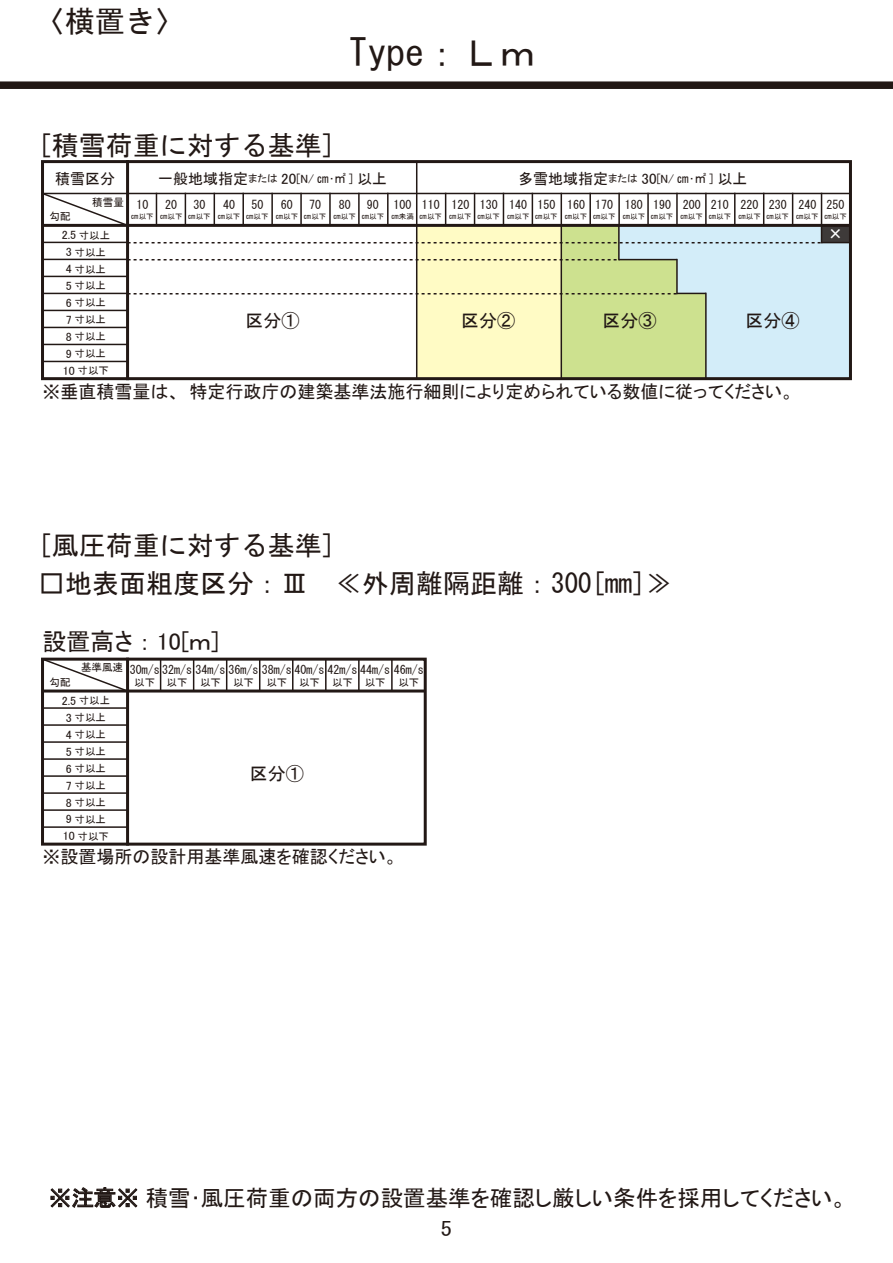
<style>
.page{position:relative;width:893px;height:1263px;background:#fff}
.page>*{position:absolute;margin:0;border:0;box-sizing:border-box;transform-origin:0 0}
.t1{font:37.5px "MS Gothic";color:#221815}
.t2{font:30px "MS Gothic";color:#221815}
.t3{font:27px "MS Gothic";color:#221815}
.t4{font:24px "MS P Gothic";color:#221815}
.t5{font:22.5px "MS P Gothic";color:#221815}
.t6{font:19.5px "MS Gothic";color:#221815;scale:1.16 1}
.t7{font:18px "MS P Gothic";color:#221815}
.t8{font:18px "MS Gothic";color:#221815}
.t9{font:18px "MS Gothic";color:#fff}
.t10{font:15px "MS P Gothic";color:#221815}
.t11{font:12px "MS Gothic";color:#221815}
.t12{font:12px "MS P Gothic";color:#221815}
.t13{font:10.5px/17px "MS P Gothic";color:#221815}
.t14{font:10.5px "MS Gothic";color:#221815}
.t15{font:7.5px "MS Gothic";color:#221815}
.s1{font-size:10.5px}
.s2{font-size:12px}
</style>
<div class="page">
<hr style="left:160px;top:659px;width:1px;height:32px;background:#221815">
<hr style="left:193px;top:659px;width:1px;height:32px;background:#221815">
<hr style="left:226px;top:659px;width:1px;height:32px;background:#221815">
<hr style="left:292px;top:659px;width:1px;height:32px;background:#221815">
<hr style="left:259px;top:659px;width:1px;height:32px;background:#221815">
<hr style="left:325px;top:659px;width:2px;height:32px;background:#221815">
<hr style="left:358px;top:659px;width:2px;height:32px;background:#221815">
<hr style="left:391px;top:659px;width:2px;height:32px;background:#221815">
<div style="left:41px;top:658px;width:386px;height:188px;border:3px solid #221815"></div>
<hr style="left:43px;top:689px;width:382px;height:3px;background:#221815">
<hr style="left:126px;top:659px;width:3px;height:185px;background:#221815">
<hr style="left:43px;top:826px;width:85px;height:2px;background:#221815">
<hr style="left:43px;top:809px;width:85px;height:2px;background:#221815">
<hr style="left:43px;top:792px;width:85px;height:2px;background:#221815">
<hr style="left:43px;top:775px;width:85px;height:2px;background:#221815">
<hr style="left:43px;top:758px;width:85px;height:2px;background:#221815">
<hr style="left:43px;top:741px;width:85px;height:2px;background:#221815">
<hr style="left:43px;top:724px;width:85px;height:2px;background:#221815">
<hr style="left:43px;top:707px;width:85px;height:2px;background:#221815">
<svg style="left:41px;top:657px;width:88px;height:36px"></svg>
<div style="left:619px;top:226px;width:231px;height:153px;background:#d3edf9"></div>
<div style="left:417px;top:226px;width:144px;height:153px;background:#fffbc5"></div>
<div style="left:561px;top:293px;width:145px;height:86px;background:#cde18f"></div>
<div style="left:561px;top:260px;width:116px;height:35px;background:#cde18f"></div>
<div style="left:561px;top:225px;width:58px;height:36px;background:#cde18f"></div>
<div style="left:821px;top:226px;width:29px;height:17px;background:#3e3a39"></div>
<hr style="left:416px;top:162px;width:1px;height:63px;background:#221815">
<div style="left:41px;top:160px;width:811px;height:220px;border:3px solid #221815"></div>
<hr style="left:43px;top:224px;width:807px;height:3px;background:#221815">
<hr style="left:43px;top:193px;width:807px;height:1px;background:#221815">
<hr style="left:126px;top:162px;width:3px;height:217px;background:#221815">
<hr style="left:43px;top:361px;width:85px;height:1px;background:#221815">
<hr style="left:43px;top:344px;width:85px;height:1px;background:#221815">
<hr style="left:43px;top:327px;width:85px;height:1px;background:#221815">
<hr style="left:43px;top:310px;width:85px;height:1px;background:#221815">
<hr style="left:43px;top:293px;width:85px;height:1px;background:#221815">
<hr style="left:43px;top:276px;width:85px;height:1px;background:#221815">
<hr style="left:43px;top:259px;width:85px;height:1px;background:#221815">
<hr style="left:676px;top:260px;width:2px;height:33px;background:#221815">
<hr style="left:618px;top:225px;width:2px;height:35px;background:#221815">
<hr style="left:416px;top:225px;width:1px;height:154px;background:#221815">
<hr style="left:561px;top:226px;width:1px;height:153px;background:#221815">
<hr style="left:705px;top:293px;width:2px;height:86px;background:#221815">
<hr style="left:821px;top:242px;width:30px;height:1px;background:#221815">
<hr style="left:619px;top:259px;width:58px;height:1px;background:#221815">
<svg style="left:129px;top:293px;width:576px;height:1px"></svg>
<svg style="left:41px;top:192px;width:781px;height:51px"></svg>
<svg style="left:129px;top:259px;width:490px;height:1px"></svg>
<div style="left:0;top:81px;width:893px;height:8px;background:#221815"></div>
<svg style="left:50px;top:1187px;width:88px;height:21px"></svg>
<h2 class="t2" style="left:35px;top:6px;width:152px">〈横置き〉</h2>
<h1 class="t1" style="left:349px;top:34px;width:189px">Type：Ｌｍ</h1>
<h3 class="t3" style="left:38px;top:132px;width:298px">[積雪荷重に対する基準]</h3>
<p class="t10" style="left:55px;top:171px;width:61px">積雪区分</p>
<p class="t13" style="left:50px;top:208px;width:22px">勾配</p>
<p class="t13" style="left:92px;top:193px;width:33px">積雪量</p>
<p class="t10" style="left:158px;top:171px;width:231px">一般地域指定<span class="s1">または</span> 20<span class="s2">[N/ ㎝･㎡ ]</span> 以上</p>
<p class="t10" style="left:518px;top:171px;width:231px">多雪地域指定<span class="s1">または</span> 30<span class="s2">[N/ ㎝･㎡ ]</span> 以上</p>
<p class="t11" style="left:223px;top:199px;width:13px">40</p>
<p class="t15" style="left:218px;top:213px;width:24px">㎝以下</p>
<p class="t11" style="left:136px;top:199px;width:13px">10</p>
<p class="t15" style="left:131px;top:213px;width:24px">㎝以下</p>
<p class="t11" style="left:165px;top:199px;width:13px">20</p>
<p class="t15" style="left:160px;top:213px;width:24px">㎝以下</p>
<p class="t11" style="left:194px;top:199px;width:13px">30</p>
<p class="t15" style="left:188px;top:213px;width:24px">㎝以下</p>
<p class="t11" style="left:251px;top:199px;width:13px">50</p>
<p class="t15" style="left:246px;top:213px;width:24px">㎝以下</p>
<p class="t11" style="left:281px;top:199px;width:13px">60</p>
<p class="t15" style="left:276px;top:213px;width:24px">㎝以下</p>
<p class="t11" style="left:309px;top:199px;width:13px">70</p>
<p class="t15" style="left:304px;top:213px;width:24px">㎝以下</p>
<p class="t11" style="left:339px;top:199px;width:13px">80</p>
<p class="t15" style="left:333px;top:213px;width:24px">㎝以下</p>
<p class="t11" style="left:367px;top:199px;width:13px">90</p>
<p class="t15" style="left:362px;top:213px;width:24px">㎝以下</p>
<p class="t11" style="left:394px;top:199px;width:19px">100</p>
<p class="t15" style="left:391px;top:213px;width:24px">㎝未満</p>
<p class="t11" style="left:422px;top:199px;width:19px">110</p>
<p class="t15" style="left:420px;top:213px;width:24px">㎝以下</p>
<p class="t11" style="left:451px;top:199px;width:19px">120</p>
<p class="t15" style="left:449px;top:213px;width:24px">㎝以下</p>
<p class="t11" style="left:480px;top:199px;width:19px">130</p>
<p class="t15" style="left:477px;top:213px;width:24px">㎝以下</p>
<p class="t11" style="left:509px;top:199px;width:19px">140</p>
<p class="t15" style="left:507px;top:213px;width:24px">㎝以下</p>
<p class="t11" style="left:567px;top:199px;width:19px">160</p>
<p class="t15" style="left:565px;top:213px;width:24px">㎝以下</p>
<p class="t11" style="left:537px;top:199px;width:19px">150</p>
<p class="t15" style="left:535px;top:213px;width:24px">㎝以下</p>
<p class="t11" style="left:595px;top:199px;width:19px">170</p>
<p class="t15" style="left:593px;top:213px;width:24px">㎝以下</p>
<p class="t11" style="left:625px;top:199px;width:19px">180</p>
<p class="t15" style="left:623px;top:213px;width:24px">㎝以下</p>
<p class="t11" style="left:653px;top:199px;width:19px">190</p>
<p class="t15" style="left:651px;top:213px;width:24px">㎝以下</p>
<p class="t11" style="left:683px;top:199px;width:19px">200</p>
<p class="t15" style="left:680px;top:213px;width:24px">㎝以下</p>
<p class="t11" style="left:711px;top:199px;width:19px">210</p>
<p class="t15" style="left:709px;top:213px;width:24px">㎝以下</p>
<p class="t11" style="left:798px;top:199px;width:19px">240</p>
<p class="t15" style="left:796px;top:213px;width:24px">㎝以下</p>
<p class="t11" style="left:741px;top:199px;width:19px">220</p>
<p class="t15" style="left:738px;top:213px;width:24px">㎝以下</p>
<p class="t11" style="left:769px;top:199px;width:19px">230</p>
<p class="t15" style="left:767px;top:213px;width:24px">㎝以下</p>
<p class="t11" style="left:827px;top:199px;width:19px">250</p>
<p class="t15" style="left:824px;top:213px;width:24px">㎝以下</p>
<p class="t12" style="left:62px;top:229px;width:50px">2.5 <span class="s1">寸以上</span></p>
<h3 class="t9" style="left:827px;top:225px;width:19px">×</h3>
<p class="t13" style="left:63px;top:243px;width:48px"><span class="s2">3</span> 寸以上<br><span class="s2">4</span> 寸以上<br><span class="s2">5</span> 寸以上<br><span class="s2">6</span> 寸以上<br><span class="s2">7</span> 寸以上<br><span class="s2">8</span> 寸以上<br><span class="s2">9</span> 寸以上<br><span class="s2">10</span> 寸以下</p>
<h3 class="t8" style="left:246px;top:311px;width:55px">区分①</h3>
<h3 class="t8" style="left:461px;top:311px;width:55px">区分②</h3>
<h3 class="t8" style="left:603px;top:311px;width:55px">区分③</h3>
<h3 class="t8" style="left:745px;top:311px;width:55px">区分④</h3>
<h3 class="t7" style="left:43px;top:382px;width:753px">※垂直積雪量は、特定行政庁の建築基準法施行細則により定められている数値に従ってください。</h3>
<h3 class="t3" style="left:38px;top:532px;width:298px">[風圧荷重に対する基準]</h3>
<h3 class="t3" style="left:38px;top:570px;width:636px">□地表面粗度区分：Ⅲ　≪外周離隔距離：300[mm]≫</h3>
<h3 class="t4" style="left:43px;top:629px;width:179px">設置高さ： 10[ｍ]</h3>
<p class="t13" style="left:50px;top:674px;width:22px">勾配</p>
<p class="t11" style="left:81px;top:663px;width:344px"><sup>基準風速</sup> 30m/s 32m/s 34m/s 36m/s 38m/s 40m/s 42m/s 44m/s 46m/s</p>
<p class="t14" style="left:134px;top:677px;width:22px">以下</p>
<p class="t14" style="left:167px;top:677px;width:22px">以下</p>
<p class="t14" style="left:200px;top:677px;width:22px">以下</p>
<p class="t14" style="left:233px;top:677px;width:22px">以下</p>
<p class="t14" style="left:266px;top:677px;width:22px">以下</p>
<p class="t14" style="left:299px;top:677px;width:22px">以下</p>
<p class="t14" style="left:332px;top:677px;width:22px">以下</p>
<p class="t14" style="left:365px;top:677px;width:22px">以下</p>
<p class="t14" style="left:398px;top:677px;width:22px">以下</p>
<p class="t12" style="left:62px;top:694px;width:50px">2.5 <span class="s1">寸以上</span></p>
<p class="t13" style="left:63px;top:709px;width:48px"><span class="s2">3</span> 寸以上<br><span class="s2">4</span> 寸以上<br><span class="s2">5</span> 寸以上<br><span class="s2">6</span> 寸以上<br><span class="s2">7</span> 寸以上<br><span class="s2">8</span> 寸以上<br><span class="s2">9</span> 寸以上<br><span class="s2">10</span> 寸以下</p>
<h3 class="t8" style="left:250px;top:765px;width:55px">区分①</h3>
<h3 class="t7" style="left:43px;top:847px;width:357px">※設置場所の設計用基準風速を確認ください。</h3>
<h3 class="t5" style="left:49px;top:1186px;width:800px">※注意※ 積雪･風圧荷重の両方の設置基準を確認し厳しい条件を採用してください。</h3>
<h3 class="t6" style="left:441px;top:1219px;width:11px">5</h3>
</div>
